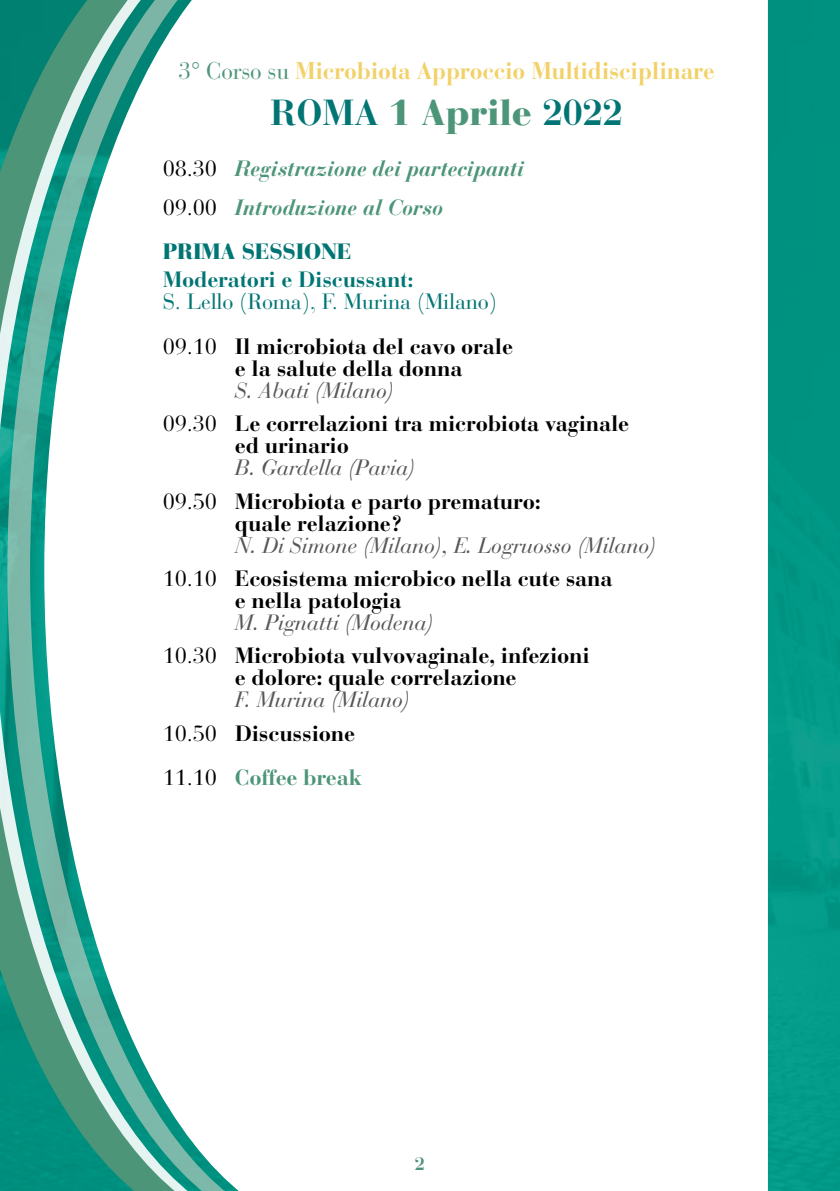
<style>
.page{position:relative;width:840px;height:1191px;background:#fff}
.page>*{position:absolute;margin:0;border:0;box-sizing:border-box;transform-origin:0 0}
.t1{font:700 36px "Bauer Bodoni";color:#007574}
.t2{font:700 24px "Bauer Bodoni";letter-spacing:-.01em;color:#f2d169;scale:.96 1}
.t3{font:700 22px/33.4px "Bauer Bodoni";letter-spacing:-.01em;color:#000}
.t4{font:italic 22px/33.4px "Bauer Bodoni";letter-spacing:-.01em;color:#575756}
.t5{font:22px/44.6px "Bauer Bodoni";letter-spacing:-.01em;color:#007574}
.t6{font:italic 700 22px/39px "Bauer Bodoni";letter-spacing:-.01em;color:#4d9578}
.t7{font:700 22px "Bauer Bodoni";letter-spacing:-.01em;color:#007574}
.t8{font:700 22px "Bauer Bodoni";letter-spacing:-.01em;color:#4d9578}
.t9{font:900 22px "Bauer Bodoni";letter-spacing:-.01em;color:#007574}
.t10{font:700 18px "Bauer Bodoni";color:#4d9578}
.s1{font-weight:400;color:#4d9578}
.s2{font-weight:900;color:#4d9578}
.s3{font-weight:400;font-style:normal;color:#000}
.s4{color:#000}
.s5{font-weight:700;color:#000}
.s6{font-weight:400;font-style:italic;color:#575756}
.s7{font-weight:400}
.s8{font-style:normal;color:#000}
.s9{font-weight:700;font-style:normal;color:#000}
.s10{font-weight:400;color:#000}
</style>
<div class="page">
<img style="left:767px;top:0;width:72px;height:1191px">
<svg style="left:0;top:0;width:239px;height:1191px"></svg>
<p class="t2" style="left:178px;top:56px;width:560px"><span class="s1">3° Corso su</span> Microbiota Approccio Multidisciplinare</p>
<h1 class="t1" style="left:270px;top:90px;width:354px">ROMA <span class="s2">1 Aprile</span> 2022</h1>
<p class="t6" style="left:163px;top:149px;width:363px"><span class="s3">08.30</span> Registrazione dei partecipanti<br><span class="s3">09.00</span> Introduzione al Corso</p>
<p class="t9" style="left:163px;top:238px;width:190px">PRIMA SESSIONE</p>
<p class="t7" style="left:163px;top:266px;width:252px">Moderatori e Discussant:</p>
<p class="t5" style="left:163px;top:279px;width:351px">S. Lello (Roma), F. Murina (Milano)<br><span class="s4">09.10</span> <span class="s5">Il microbiota del cavo orale</span></p>
<p class="t3" style="left:235px;top:352px;width:229px">e la salute della donna</p>
<p class="t3" style="left:163px;top:374px;width:467px;text-indent:72px"><span class="s6">S. Abati (Milano)<br></span><span class="s7">09.30</span> Le correlazioni tra microbiota vaginale</p>
<p class="t3" style="left:235px;top:429px;width:115px">ed urinario</p>
<p class="t3" style="left:163px;top:451px;width:379px;text-indent:72px"><span class="s6">B. Gardella (Pavia)<br></span><span class="s7">09.50</span> Microbiota e parto prematuro:</p>
<p class="t3" style="left:235px;top:506px;width:169px">quale relazione?</p>
<p class="t4" style="left:163px;top:528px;width:495px;text-indent:72px">N. Di Simone (Milano), E. Logruosso (Milano)<br><span class="s8">10.10</span> <span class="s9">Ecosistema microbico nella cute sana</span></p>
<p class="t3" style="left:235px;top:584px;width:168px">e nella patologia</p>
<p class="t3" style="left:163px;top:606px;width:428px;text-indent:72px"><span class="s6">M. Pignatti (Modena)<br></span><span class="s7">10.30</span> Microbiota vulvovaginale, infezioni</p>
<p class="t3" style="left:235px;top:661px;width:283px">e dolore: quale correlazione</p>
<p class="t4" style="left:163px;top:683px;width:249px;text-indent:72px">F. Murina (Milano)<br><span class="s8">10.50</span> <span class="s9">Discussione</span></p>
<p class="t8" style="left:163px;top:764px;width:201px"><span class="s10">11.10</span> Coffee break</p>
<p class="t10" style="left:415px;top:1152px;width:12px">2</p>
</div>
